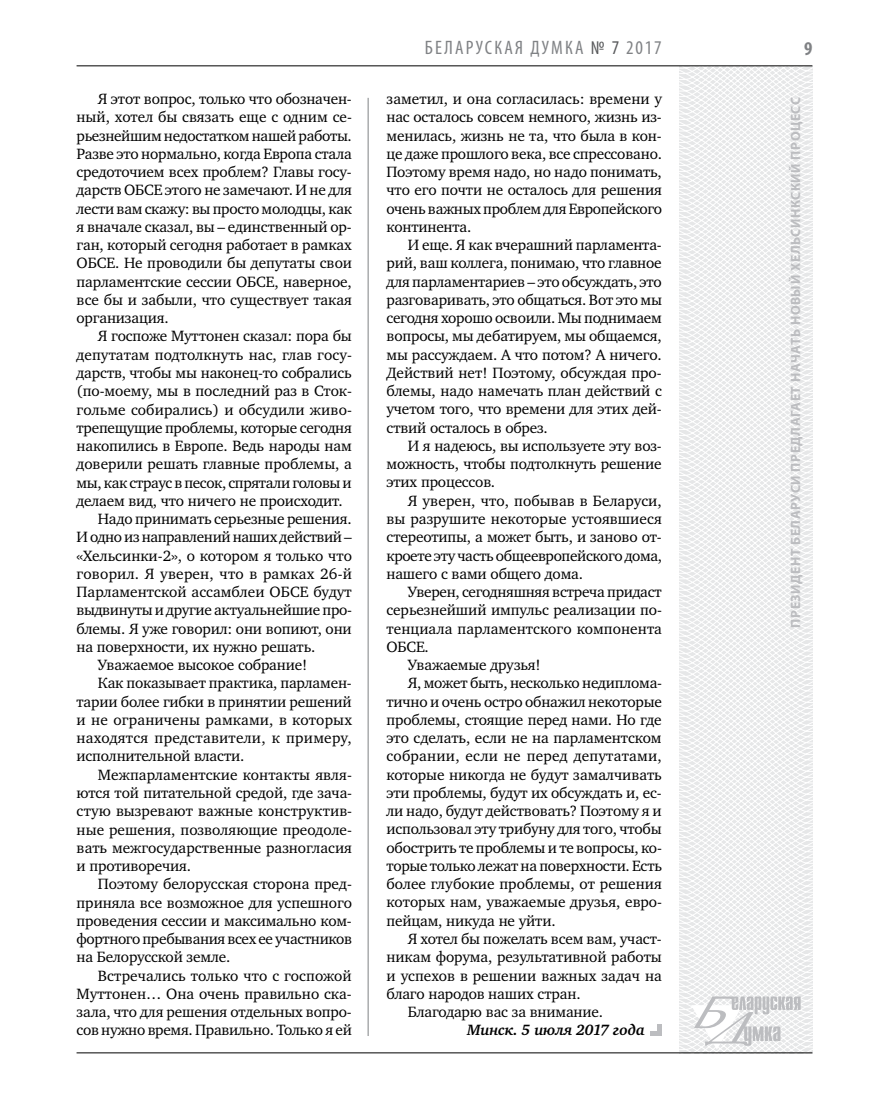
<style>
.page{position:relative;width:872px;height:1106px;background:#fff}
.page>*{position:absolute;margin:0;border:0;box-sizing:border-box;transform-origin:0 0}
.t1{font:condensed 19.5px "Myriad Pro";letter-spacing:.11em;color:#808285}
.t2{font:700 condensed 19.5px "Myriad Pro";color:#808285}
.t3{font:15.3px/18.3px "Charter C";letter-spacing:-.01em;color:#000;text-align:justify}
.t4{font:15.3px "Charter C";letter-spacing:.015em;color:#000}
.t5{font:15.3px "Charter C";letter-spacing:.01em;color:#000}
.t6{font:italic 700 15.3px "Charter C";letter-spacing:-.01em;color:#000}
.t7{font:700 13.5px "Myriad Pro";letter-spacing:.04em;color:#bcbdc0}
.s1{color:#58595b}
</style>
<div class="page">
<hr style="left:368px;top:98px;width:1px;height:938px;background:#808285">
<svg style="left:621px;top:65px;width:192px;height:989px"></svg>
<svg style="left:691px;top:996px;width:109px;height:53px"></svg>
<hr style="left:77px;top:65px;width:735px;height:1px;background:#000">
<hr style="left:77px;top:1052px;width:735px;height:1px;background:#000">
<div style="left:657px;top:1023px;width:5px;height:12px;background:#bcbdc0"></div>
<hr style="left:650px;top:1031px;width:12px;height:4px;background:#bcbdc0">
<p class="t3" style="left:77px;top:90px;width:277px;text-indent:21px">Я этот вопрос, только что обозначен&shy;ный, хотел бы связать еще с одним се&shy;рьезнейшим недостатком нашей работы.<br>Разве это нормально, когда Европа стала средоточием всех проблем? Главы госу&shy;дарств ОБСЕ этого не замечают. И не для лести вам скажу: вы просто молодцы, как я вначале сказал, вы – единственный ор&shy;ган, который сегодня работает в рамках ОБСЕ. Не проводили бы депутаты свои парламентские сессии ОБСЕ, наверное, все бы и забыли, что существует такая организация.</p>
<p class="t3" style="left:98px;top:327px;width:255px">Я госпоже Муттонен сказал: пора бы</p>
<p class="t3" style="left:77px;top:345px;width:277px">депутатам подтолкнуть нас, глав госу-</p>
<p class="t3" style="left:77px;top:364px;width:277px">дарств, чтобы мы наконец-то собрались</p>
<p class="t3" style="left:77px;top:382px;width:277px">(по-моему, мы в последний раз в Сток-</p>
<p class="t3" style="left:77px;top:400px;width:277px">гольме собирались) и обсудили живо-</p>
<p class="t3" style="left:77px;top:418px;width:277px">трепещущие проблемы, которые сегодня</p>
<p class="t3" style="left:77px;top:437px;width:277px">накопились в Европе. Ведь народы нам</p>
<p class="t3" style="left:77px;top:455px;width:277px">доверили решать главные проблемы, а</p>
<p class="t3" style="left:77px;top:473px;width:277px">мы, как страус в песок, спрятали головы и</p>
<p class="t3" style="left:77px;top:491px;width:268px">делаем вид, что ничего не происходит.</p>
<p class="t3" style="left:98px;top:510px;width:255px">Надо принимать серьезные решения.</p>
<p class="t3" style="left:77px;top:528px;width:277px">И одно из направлений наших действий –</p>
<p class="t3" style="left:77px;top:546px;width:277px">«Хельсинки-2», о котором я только что</p>
<p class="t5" style="left:77px;top:565px;width:277px">говорил. Я уверен, что в рамках 26-й</p>
<p class="t3" style="left:77px;top:583px;width:277px">Парламентской ассамблеи ОБСЕ будут</p>
<p class="t3" style="left:77px;top:601px;width:277px">выдвинуты и другие актуальнейшие про-</p>
<p class="t3" style="left:77px;top:619px;width:277px">блемы. Я уже говорил: они вопиют, они</p>
<p class="t3" style="left:77px;top:637px;width:240px">на поверхности, их нужно решать.</p>
<p class="t3" style="left:98px;top:656px;width:211px">Уважаемое высокое собрание!</p>
<p class="t3" style="left:98px;top:674px;width:255px">Как показывает практика, парламен-</p>
<p class="t3" style="left:77px;top:692px;width:277px">тарии более гибки в принятии решений</p>
<p class="t5" style="left:77px;top:711px;width:277px">и не ограничены рамками, в которых</p>
<p class="t4" style="left:77px;top:729px;width:277px">находятся представители, к примеру,</p>
<p class="t3" style="left:77px;top:747px;width:169px">исполнительной власти.</p>
<p class="t3" style="left:98px;top:765px;width:256px">Межпарламентские контакты явля-</p>
<p class="t3" style="left:77px;top:783px;width:277px">ются той питательной средой, где зача-</p>
<p class="t3" style="left:77px;top:802px;width:277px">стую вызревают важные конструктив-</p>
<p class="t3" style="left:77px;top:820px;width:277px">ные решения, позволяющие преодоле-</p>
<p class="t3" style="left:77px;top:838px;width:277px">вать межгосударственные разногласия</p>
<p class="t3" style="left:77px;top:857px;width:116px">и противоречия.</p>
<p class="t3" style="left:98px;top:875px;width:255px">Поэтому белорусская сторона пред-</p>
<p class="t3" style="left:77px;top:893px;width:277px">приняла все возможное для успешного</p>
<p class="t3" style="left:77px;top:911px;width:277px">проведения сессии и максимально ком-</p>
<p class="t3" style="left:77px;top:930px;width:277px">фортного пребывания всех ее участников</p>
<p class="t3" style="left:77px;top:948px;width:155px">на Белорусской земле.</p>
<p class="t3" style="left:98px;top:966px;width:255px">Встречались только что с госпожой</p>
<p class="t3" style="left:77px;top:984px;width:277px">Муттонен… Она очень правильно ска-</p>
<p class="t3" style="left:77px;top:1003px;width:277px">зала, что для решения отдельных вопро-</p>
<p class="t3" style="left:77px;top:1021px;width:277px">сов нужно время. Правильно. Только я ей</p>
<p class="t1" style="left:425px;top:36px;width:238px">БЕЛАРУСКАЯ ДУМКА <span class="s1">№ 7</span> 2017</p>
<p class="t2" style="left:804px;top:37px;width:10px">9</p>
<p class="t3" style="left:386px;top:90px;width:277px">заметил, и она согласилась: времени у нас осталось совсем немного, жизнь из&shy;менилась, жизнь не та, что была в кон&shy;це даже прошлого века, все спрессовано.<br>Поэтому время надо, но надо понимать, что его почти не осталось для решения очень важных проблем для Европейского континента.</p>
<p class="t3" style="left:386px;top:236px;width:277px;text-indent:21px">И еще. Я как вчерашний парламента&shy;рий, ваш коллега, понимаю, что главное для парламентариев – это обсуждать, это разговаривать, это общаться. Вот это мы сегодня хорошо освоили. Мы поднимаем вопросы, мы дебатируем, мы общаемся, мы рассуждаем. А что потом? А ничего.<br>Действий нет! Поэтому, обсуждая про&shy;блемы, надо намечать план действий с учетом того, что времени для этих дей&shy;ствий осталось в обрез.</p>
<p class="t3" style="left:386px;top:437px;width:277px;text-indent:21px">И я надеюсь, вы используете эту воз&shy;можность, чтобы подтолкнуть решение этих процессов.</p>
<p class="t3" style="left:386px;top:491px;width:277px;text-indent:21px">Я уверен, что, побывав в Беларуси, вы разрушите некоторые устоявшиеся стереотипы, а может быть, и заново от&shy;кроете эту часть общеевропейского дома, нашего с вами общего дома.</p>
<p class="t3" style="left:408px;top:583px;width:255px">Уверен, сегодняшняя встреча придаст</p>
<p class="t3" style="left:386px;top:601px;width:277px">серьезнейший импульс реализации по-</p>
<p class="t3" style="left:386px;top:619px;width:277px">тенциала парламентского компонента</p>
<p class="t3" style="left:386px;top:637px;width:44px">ОБСЕ.</p>
<p class="t3" style="left:408px;top:656px;width:134px">Уважаемые друзья!</p>
<p class="t3" style="left:408px;top:674px;width:256px">Я, может быть, несколько недиплома-</p>
<p class="t3" style="left:386px;top:692px;width:277px">тично и очень остро обнажил некоторые</p>
<p class="t3" style="left:386px;top:710px;width:277px">проблемы, стоящие перед нами. Но где</p>
<p class="t3" style="left:386px;top:729px;width:277px">это сделать, если не на парламентском</p>
<p class="t4" style="left:386px;top:747px;width:277px">собрании, если не перед депутатами,</p>
<p class="t3" style="left:386px;top:765px;width:277px">которые никогда не будут замалчивать</p>
<p class="t3" style="left:386px;top:783px;width:277px">эти проблемы, будут их обсуждать и, ес-</p>
<p class="t3" style="left:386px;top:802px;width:277px">ли надо, будут действовать? Поэтому я и</p>
<p class="t3" style="left:386px;top:820px;width:277px">использовал эту трибуну для того, чтобы</p>
<p class="t3" style="left:386px;top:838px;width:277px">обострить те проблемы и те вопросы, ко-</p>
<p class="t3" style="left:386px;top:856px;width:277px">торые только лежат на поверхности. Есть</p>
<p class="t3" style="left:386px;top:875px;width:277px">более глубокие проблемы, от решения</p>
<p class="t3" style="left:386px;top:893px;width:277px">которых нам, уважаемые друзья, евро-</p>
<p class="t3" style="left:386px;top:911px;width:171px">пейцам, никуда не уйти.</p>
<p class="t3" style="left:408px;top:929px;width:255px">Я хотел бы пожелать всем вам, участ-</p>
<p class="t3" style="left:386px;top:948px;width:277px">никам форума, результативной работы</p>
<p class="t3" style="left:386px;top:966px;width:277px">и успехов в решении важных задач на</p>
<p class="t3" style="left:386px;top:984px;width:196px">благо народов наших стран.</p>
<p class="t3" style="left:408px;top:1002px;width:197px">Благодарю вас за внимание.</p>
<p class="t6" style="left:467px;top:1021px;width:179px">Минск. 5 июля 2017 года</p>
<p class="t7" style="left:787px;top:627px;width:531px;rotate:-90deg">Президент Беларуси предлагает начать новый Хельсинкский процесс</p>
</div>
